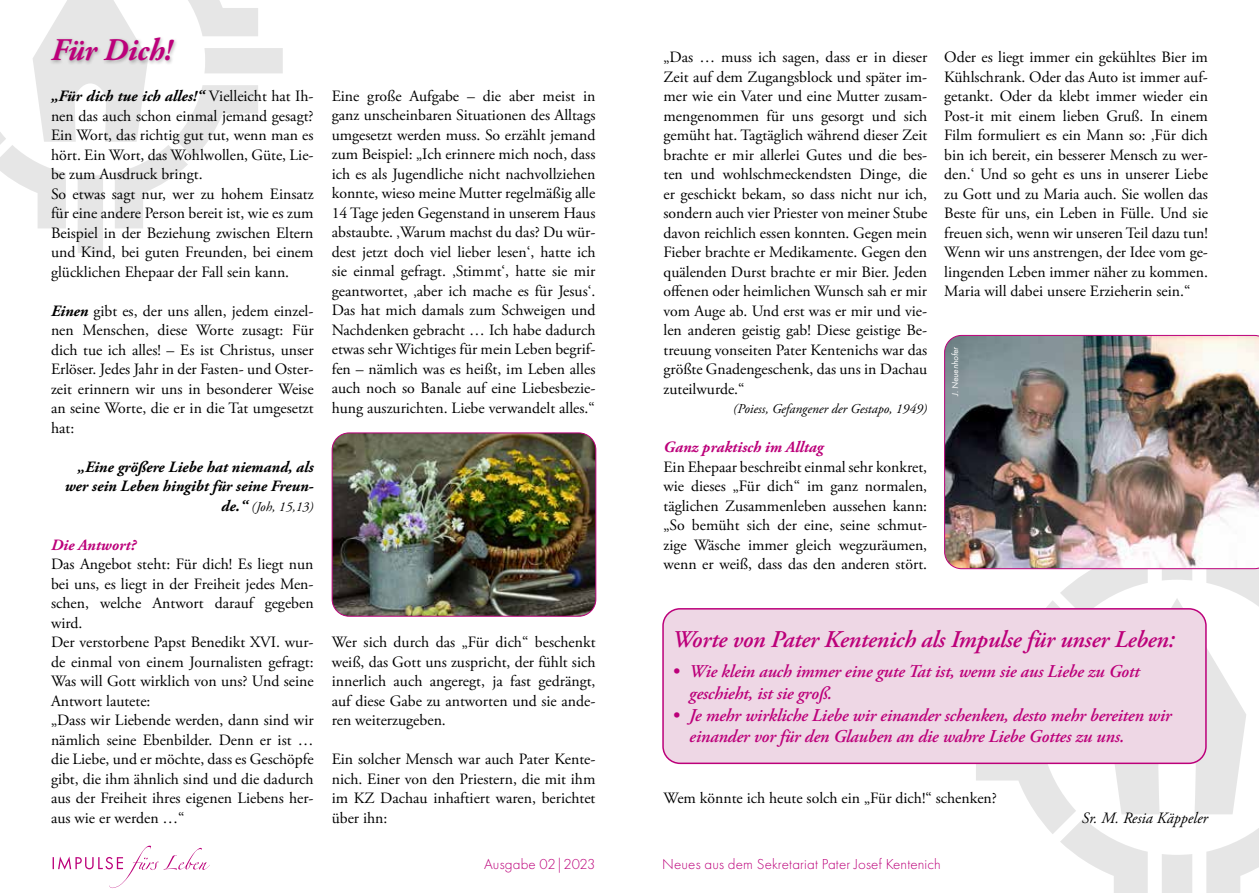
<style>
.page{position:relative;width:1259px;height:893px;background:#fff}
.page>*{position:absolute;margin:0;border:0;box-sizing:border-box;transform-origin:0 0}
.t1{font:italic 700 31.5px "Adobe Garamond Pro";color:#bc007a}
.t2{font:italic 600 24px "Adobe Garamond Pro";letter-spacing:-.01em;color:#bc007a}
.t3{font:italic 600 18px/21.6px "Adobe Garamond Pro";letter-spacing:-.01em;color:#bc007a}
.t4{font:15.75px/19.5px "Adobe Garamond Pro";color:#000;text-align:justify}
.t5{font:italic 700 15.75px/19.5px "Adobe Garamond Pro";color:#000;text-align:right}
.t6{font:italic 700 15.75px "Adobe Garamond Pro";color:#bc007a}
.t7{font:italic 15.75px "Adobe Garamond Pro";color:#000}
.t8{font:300 15px "Futura PT";letter-spacing:.01em;color:#bc007a}
.t9{font:italic 13.5px "Adobe Garamond Pro";color:#000}
.t10{font:italic 9px "Futura PT";color:#fff}
.s1{font-weight:700;font-style:italic}
.s2{font-weight:700;font-size:15.75px}
</style>
<div class="page">
<svg style="left:53px;top:846px;width:157px;height:42px"></svg>
<svg style="left:0;top:0;width:283px;height:253px"></svg>
<svg style="left:946px;top:569px;width:313px;height:324px"></svg>
<div style="left:49px;top:36px;width:129px;height:29px;background:#000;opacity:.28"></div>
<img style="left:332px;top:433px;width:264px;height:182px">
<div style="left:332px;top:433px;width:264px;height:184px;border:1px solid #bc007a;border-radius:17px"></div>
<img style="left:944px;top:335px;width:315px;height:234px">
<div style="left:663px;top:609px;width:543px;height:154px;background:#eed7e5;border-radius:17px"></div>
<div style="left:662px;top:608px;width:544px;height:156px;border:2px solid #bc007a;border-radius:17px"></div>
<h1 class="t1" style="left:51px;top:32px;width:123px">Für Dich!</h1>
<p class="t4" style="left:51px;top:87px;width:264px;text-align:left"><span class="s1">„Für dich tue ich alles!“</span> Vielleicht hat Ih&shy;nen das auch schon einmal jemand gesagt?<br>Ein Wort, das richtig gut tut, wenn man es hört. Ein Wort, das Wohlwollen, Güte, Lie&shy;be zum Ausdruck bringt.<br>So etwas sagt nur, wer zu hohem Einsatz für eine andere Person bereit ist, wie es zum Beispiel in der Beziehung zwischen Eltern und Kind, bei guten Freunden, bei einem glücklichen Ehepaar der Fall sein kann.</p>
<p class="t4" style="left:51px;top:301px;width:264px"><span class="s1">Einen</span> gibt es, der uns allen, jedem einzel&shy;nen Menschen, diese Worte zusagt: Für dich tue ich alles! – Es ist Christus, unser Erlöser. Jedes Jahr in der Fasten- und Oster&shy;zeit erinnern wir uns in besonderer Weise an seine Worte, die er in die Tat umgesetzt hat:</p>
<p class="t5" style="left:65px;top:457px;width:250px">„Eine größere Liebe hat niemand, als wer sein Leben hingibt für seine Freun-</p>
<p class="t9" style="left:221px;top:498px;width:94px"><span class="s2">de.“</span> (Joh, 15,13)</p>
<p class="t6" style="left:51px;top:535px;width:87px">Die Antwort?</p>
<p class="t4" style="left:51px;top:555px;width:264px;text-align:left">Das Angebot steht: Für dich! Es liegt nun bei uns, es liegt in der Freiheit jedes Men&shy;schen, welche Antwort darauf gegeben wird.<br>Der verstorbene Papst Benedikt XVI. wur&shy;de einmal von einem Journalisten gefragt:<br>Was will Gott wirklich von uns? Und seine Antwort lautete:<br>„Dass wir Liebende werden, dann sind wir nämlich seine Ebenbilder. Denn er ist … die Liebe, und er möchte, dass es Geschöpfe gibt, die ihm ähnlich sind und die dadurch aus der Freiheit ihres eigenen Liebens her&shy;aus wie er werden …“</p>
<p class="t4" style="left:332px;top:87px;width:265px">Eine große Aufgabe – die aber meist in ganz unscheinbaren Situationen des Alltags umgesetzt werden muss. So erzählt jemand zum Beispiel: „Ich erinnere mich noch, dass ich es als Jugendliche nicht nachvollziehen konnte, wieso meine Mutter regelmäßig alle 14 Tage jeden Gegenstand in unserem Haus abstaubte. ‚Warum machst du das? Du wür&shy;dest jetzt doch viel lieber lesen‘, hatte ich sie einmal gefragt. ‚Stimmt‘, hatte sie mir geantwortet, ‚aber ich mache es für Jesus‘.<br>Das hat mich damals zum Schweigen und Nachdenken gebracht … Ich habe dadurch etwas sehr Wichtiges für mein Leben begrif&shy;fen – nämlich was es heißt, im Leben alles auch noch so Banale auf eine Liebesbezie&shy;hung auszurichten. Liebe verwandelt alles.“</p>
<p class="t4" style="left:332px;top:633px;width:265px">Wer sich durch das „Für dich“ beschenkt weiß, das Gott uns zuspricht, der fühlt sich innerlich auch angeregt, ja fast gedrängt, auf diese Gabe zu antworten und sie ande&shy;ren weiterzugeben.</p>
<p class="t4" style="left:332px;top:750px;width:265px">Ein solcher Mensch war auch Pater Kente&shy;nich. Einer von den Priestern, die mit ihm im KZ Dachau inhaftiert waren, berichtet über ihn:</p>
<p class="t4" style="left:663px;top:48px;width:265px">„Das … muss ich sagen, dass er in dieser Zeit auf dem Zugangsblock und später im&shy;mer wie ein Vater und eine Mutter zusam&shy;mengenommen für uns gesorgt und sich gemüht hat. Tagtäglich während dieser Zeit brachte er mir allerlei Gutes und die bes&shy;ten und wohlschmeckendsten Dinge, die er geschickt bekam, so dass nicht nur ich, sondern auch vier Priester von meiner Stube davon reichlich essen konnten. Gegen mein Fieber brachte er Medikamente. Gegen den quälenden Durst brachte er mir Bier. Jeden offenen oder heimlichen Wunsch sah er mir vom Auge ab. Und erst was er mir und vie&shy;len anderen geistig gab! Diese geistige Be&shy;treuung vonseiten Pater Kentenichs war das größte Gnadengeschenk, das uns in Dachau zuteilwurde.“</p>
<p class="t9" style="left:733px;top:401px;width:195px">(Poiess, Gefangener der Gestapo, 1949)</p>
<p class="t6" style="left:663px;top:438px;width:161px">Ganz praktisch im Alltag</p>
<p class="t4" style="left:663px;top:457px;width:265px">Ein Ehepaar beschreibt einmal sehr konkret, wie dieses „Für dich“ im ganz normalen, täglichen Zusammenleben aussehen kann: „So bemüht sich der eine, seine schmut&shy;zige Wäsche immer gleich wegzuräumen, wenn er weiß, dass das den anderen stört.</p>
<p class="t4" style="left:944px;top:48px;width:265px">Oder es liegt immer ein gekühltes Bier im Kühlschrank. Oder das Auto ist immer auf&shy;getankt. Oder da klebt immer wieder ein Post-it mit einem lieben Gruß. In einem Film formuliert es ein Mann so: ‚Für dich bin ich bereit, ein besserer Mensch zu wer&shy;den.‘ Und so geht es uns in unserer Liebe zu Gott und zu Maria auch. Sie wollen das Beste für uns, ein Leben in Fülle. Und sie freuen sich, wenn wir unseren Teil dazu tun!<br>Wenn wir uns anstrengen, der Idee vom ge&shy;lingenden Leben immer näher zu kommen.<br>Maria will dabei unsere Erzieherin sein.“</p>
<p class="t10" style="left:950px;top:396px;width:51px;rotate:-90deg">J. Neuenhofer</p>
<h2 class="t2" style="left:672px;top:626px;width:504px">Worte von Pater Kentenich als Impulse für unser Leben:</h2>
<p class="t3" style="left:689px;top:662px;width:452px;text-indent:-17px">• Wie klein auch immer eine gute Tat ist, wenn sie aus Liebe zu Gott geschieht, ist sie groß.</p>
<p class="t3" style="left:689px;top:705px;width:484px;text-indent:-17px">• Je mehr wirkliche Liebe wir einander schenken, desto mehr bereiten wir einander vor für den Glauben an die wahre Liebe Gottes zu uns.</p>
<p class="t4" style="left:663px;top:789px;width:335px">Wem könnte ich heute solch ein „Für dich!“ schenken?</p>
<p class="t7" style="left:1081px;top:808px;width:128px">Sr. M. Resia Käppeler</p>
<p class="t8" style="left:484px;top:855px;width:113px">Ausgabe 02|2023</p>
<p class="t8" style="left:662px;top:855px;width:280px">Neues aus dem Sekretariat Pater Josef Kentenich</p>
</div>
